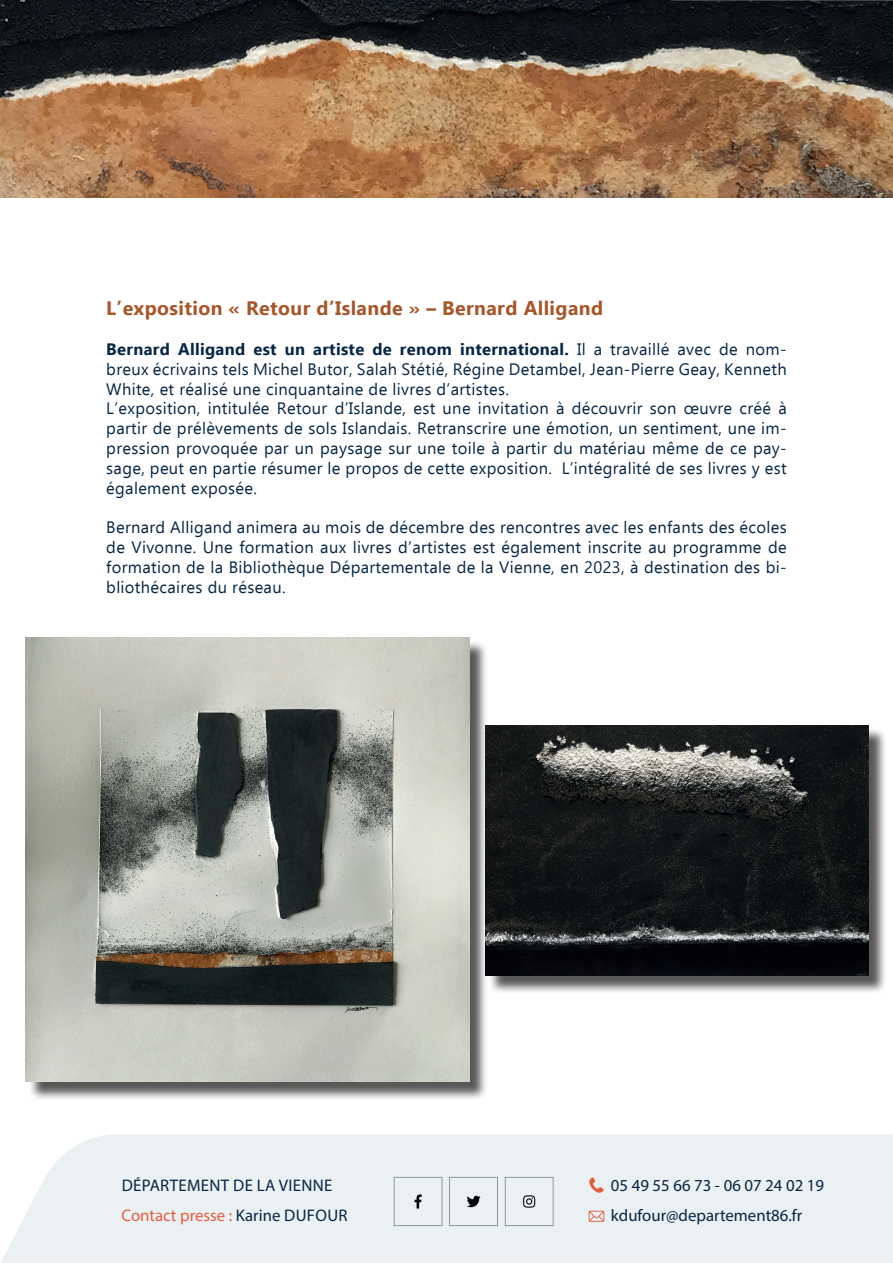
<style>
.page{position:relative;width:893px;height:1263px;background:#fff}
.page>*{position:absolute;margin:0;border:0;box-sizing:border-box;transform-origin:0 0}
.t1{font:700 19.5px "Ebrima";letter-spacing:.02em;color:#a85629}
.t2{font:16.8px/30px "Myriad Pro";letter-spacing:.02em;color:#062644}
.t3{font:16.8px/30px "Myriad Pro";color:#062644}
.t4{font:16.5px/19.8px "Ebrima";letter-spacing:.02em;color:#072644}
.s1{font-weight:700}
.s2{color:#e55d3f}
</style>
<div class="page">
<div style="left:0;top:1134px;width:893px;height:129px;background:#ebf0f2"></div>
<svg style="left:589px;top:1177px;width:15px;height:16px"></svg>
<svg style="left:589px;top:1211px;width:15px;height:11px"></svg>
<img style="left:393px;top:1176px;width:161px;height:51px">
<img style="left:0;top:0;width:893px;height:197px">
<div style="left:28px;top:640px;width:460px;height:460px;background:#231f20;opacity:.75"></div>
<img style="left:26px;top:638px;width:443px;height:444px">
<div style="left:488px;top:727px;width:399px;height:267px;background:#231f20;opacity:.75"></div>
<img style="left:486px;top:725px;width:382px;height:250px">
<p class="t1" style="left:106px;top:293px;width:498px">L’exposition « Retour d’Islande » – Bernard Alligand</p>
<p class="t4" style="left:106px;top:339px;width:682px"><span class="s1">Bernard Alligand est un artiste de renom international.</span> Il a travaillé avec de nom&shy;breux écrivains tels Michel Butor, Salah Stétié, Régine Detambel, Jean-Pierre Geay, Kenneth White, et réalisé une cinquantaine de livres d’artistes.<br>L’exposition, intitulée Retour d’Islande, est une invitation à découvrir son œuvre créé à partir de prélèvements de sols Islandais. Retranscrire une émotion, un sentiment, une im&shy;pression provoquée par un paysage sur une toile à partir du matériau même de ce pay&shy;sage, peut en partie résumer le propos de cette exposition. L’intégralité de ses livres y est également exposée.</p>
<p class="t4" style="left:106px;top:517px;width:682px;text-align:justify">Bernard Alligand animera au mois de décembre des rencontres avec les enfants des écoles de Vivonne. Une formation aux livres d’artistes est également inscrite au programme de formation de la Bibliothèque Départementale de la Vienne, en 2023, à destination des bi&shy;bliothécaires du réseau.</p>
<p class="t2" style="left:122px;top:1170px;width:228px">DÉPARTEMENT DE LA VIENNE<br><span class="s2">Contact presse :</span> Karine DUFOUR</p>
<p class="t3" style="left:611px;top:1170px;width:215px">05 49 55 66 73 - 06 07 24 02 19 kdufour@departement86.fr</p>
</div>
